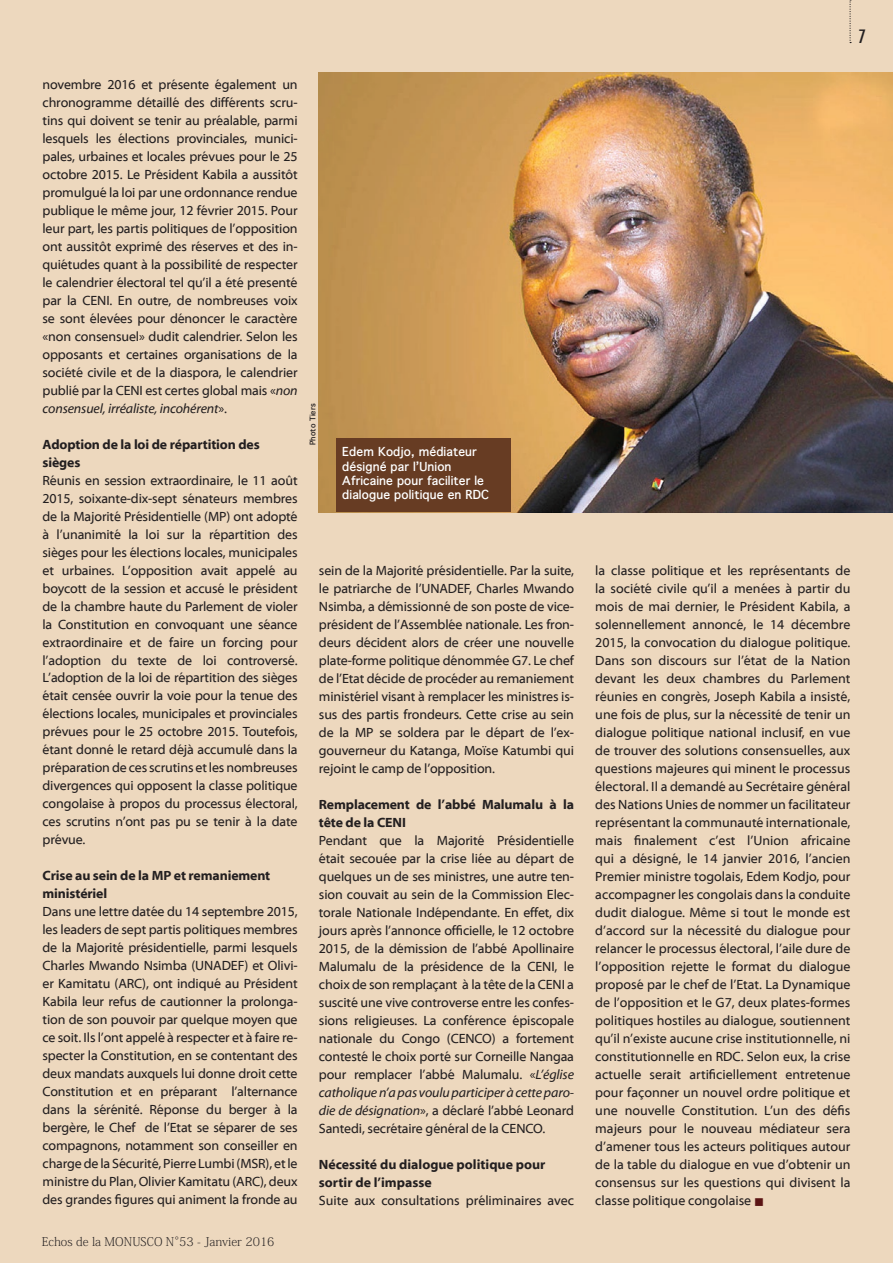
<style>
.page{position:relative;width:893px;height:1263px;background:#edd8be}
.page>*{position:absolute;margin:0;border:0;box-sizing:border-box;transform-origin:0 0}
.t1{font:500 condensed 18px "Futura";color:#231f20}
.t2{font:13.5px/18px "Myriad Web Pro";letter-spacing:-.01em;color:#231f20;text-align:justify}
.t3{font:700 13.5px/18px "Myriad Web Pro";letter-spacing:-.01em;color:#231f20}
.t4{font:700 12px/14.4px "Thonburi";color:#fff}
.t5{font:200 12px "Koz Min Pr 6 N";color:#231f20}
.t6{font:700 7.5px "Thonburi";color:#231f20}
.s1{font-style:italic}
.s2{color:#5b1414}
</style>
<div class="page">
<img style="left:319px;top:72px;width:574px;height:440px">
<div style="left:336px;top:438px;width:174px;height:74px;background:#673c23"></div>
<svg style="left:849px;top:0;width:2px;height:43px"></svg>
<p class="t2" style="left:43px;top:75px;width:257px">novembre 2016 et présente également un chronogramme détaillé des différents scru&shy;tins qui doivent se tenir au préalable, parmi lesquels les élections provinciales, munici&shy;pales, urbaines et locales prévues pour le 25 octobre 2015. Le Président Kabila a aussitôt promulgué la loi par une ordonnance rendue publique le même jour, 12 février 2015. Pour leur part, les partis politiques de l’opposition ont aussitôt exprimé des réserves et des in&shy;quiétudes quant à la possibilité de respecter le calendrier électoral tel qu’il a été presenté par la CENI. En outre, de nombreuses voix se sont élevées pour dénoncer le caractère «non consensuel» dudit calendrier. Selon les opposants et certaines organisations de la société civile et de la diaspora, le calendrier publié par la CENI est certes global mais «<span class="s1">non consensuel, irréaliste, incohérent</span>».</p>
<p class="t3" style="left:43px;top:435px;width:219px">Adoption de la loi de répartition des sièges</p>
<p class="t2" style="left:43px;top:471px;width:257px">Réunis en session extraordinaire, le 11 août 2015, soixante-dix-sept sénateurs membres de la Majorité Présidentielle (MP) ont adopté à l’unanimité la loi sur la répartition des sièges pour les élections locales, municipales et urbaines. L’opposition avait appelé au boycott de la session et accusé le président de la chambre haute du Parlement de violer la Constitution en convoquant une séance extraordinaire et de faire un forcing pour l’adoption du texte de loi controversé.<br>L’adoption de la loi de répartition des sièges était censée ouvrir la voie pour la tenue des élections locales, municipales et provinciales prévues pour le 25 octobre 2015. Toutefois, étant donné le retard déjà accumulé dans la préparation de ces scrutins et les nombreuses divergences qui opposent la classe politique congolaise à propos du processus électoral, ces scrutins n’ont pas pu se tenir à la date prévue.</p>
<p class="t3" style="left:43px;top:867px;width:229px">Crise au sein de la MP et remaniement ministériel</p>
<p class="t2" style="left:43px;top:903px;width:257px">Dans une lettre datée du 14 septembre 2015, les leaders de sept partis politiques membres de la Majorité présidentielle, parmi lesquels Charles Mwando Nsimba (UNADEF) et Olivi&shy;er Kamitatu (ARC), ont indiqué au Président Kabila leur refus de cautionner la prolonga&shy;tion de son pouvoir par quelque moyen que ce soit. Ils l’ont appelé à respecter et à faire re&shy;specter la Constitution, en se contentant des deux mandats auxquels lui donne droit cette Constitution et en préparant l’alternance dans la sérénité. Réponse du berger à la bergère, le Chef de l’Etat se séparer de ses compagnons, notamment son conseiller en charge de la Sécurité, Pierre Lumbi (MSR), et le ministre du Plan, Olivier Kamitatu (ARC), deux des grandes figures qui animent la fronde au</p>
<p class="t5" style="left:42px;top:1235px;width:234px">Echos de la MONUSCO N°53 - Janvier 2016</p>
<p class="t6" style="left:306px;top:445px;width:43px;rotate:-90deg">Photo Tiers</p>
<p class="t4" style="left:342px;top:445px;width:148px">Edem Kodjo, médiateur désigné par l’Union<br>Africaine pour faciliter le dialogue politique en RDC</p>
<p class="t2" style="left:319px;top:562px;width:257px">sein de la Majorité présidentielle. Par la suite, le patriarche de l’UNADEF, Charles Mwando Nsimba, a démissionné de son poste de vice&shy;président de l’Assemblée nationale. Les fron&shy;deurs décident alors de créer une nouvelle plate-forme politique dénommée G7. Le chef de l’Etat décide de procéder au remaniement ministériel visant à remplacer les ministres is&shy;sus des partis frondeurs. Cette crise au sein de la MP se soldera par le départ de l’ex&shy;gouverneur du Katanga, Moïse Katumbi qui rejoint le camp de l’opposition.</p>
<p class="t3" style="left:319px;top:796px;width:257px">Remplacement de l’abbé Malumalu à la tête de la CENI</p>
<p class="t2" style="left:319px;top:832px;width:257px">Pendant que la Majorité Présidentielle était secouée par la crise liée au départ de quelques un de ses ministres, une autre ten&shy;sion couvait au sein de la Commission Elec&shy;torale Nationale Indépendante. En effet, dix jours après l’annonce officielle, le 12 octobre 2015, de la démission de l’abbé Apollinaire Malumalu de la présidence de la CENI, le choix de son remplaçant à la tête de la CENI a suscité une vive controverse entre les confes&shy;sions religieuses. La conférence épiscopale nationale du Congo (CENCO) a fortement contesté le choix porté sur Corneille Nangaa pour remplacer l’abbé Malumalu. «<span class="s1">L’église catholique n’a pas voulu participer à cette paro&shy;die de désignation</span>», a déclaré l’abbé Leonard Santedi, secrétaire général de la CENCO.</p>
<p class="t3" style="left:319px;top:1156px;width:228px">Nécessité du dialogue politique pour sortir de l’impasse</p>
<p class="t2" style="left:319px;top:1192px;width:257px">Suite aux consultations préliminaires avec</p>
<h1 class="t1" style="left:858px;top:25px;width:9px">7</h1>
<p class="t2" style="left:595px;top:562px;width:257px">la classe politique et les représentants de la société civile qu’il a menées à partir du mois de mai dernier, le Président Kabila, a solennellement annoncé, le 14 décembre 2015, la convocation du dialogue politique.<br>Dans son discours sur l’état de la Nation devant les deux chambres du Parlement réunies en congrès, Joseph Kabila a insisté, une fois de plus, sur la nécessité de tenir un dialogue politique national inclusif, en vue de trouver des solutions consensuelles, aux questions majeures qui minent le processus électoral. Il a demandé au Secrétaire général des Nations Unies de nommer un facilitateur représentant la communauté internationale, mais finalement c’est l’Union africaine qui a désigné, le 14 janvier 2016, l’ancien Premier ministre togolais, Edem Kodjo, pour accompagner les congolais dans la conduite dudit dialogue. Même si tout le monde est d’accord sur la nécessité du dialogue pour relancer le processus électoral, l’aile dure de l’opposition rejette le format du dialogue proposé par le chef de l’Etat. La Dynamique de l’opposition et le G7, deux plates-formes politiques hostiles au dialogue, soutiennent qu’il n’existe aucune crise institutionnelle, ni constitutionnelle en RDC. Selon eux, la crise actuelle serait artificiellement entretenue pour façonner un nouvel ordre politique et une nouvelle Constitution. L’un des défis majeurs pour le nouveau médiateur sera d’amener tous les acteurs politiques autour de la table du dialogue en vue d’obtenir un consensus sur les questions qui divisent la classe politique congolaise <span class="s2">■</span></p>
</div>
